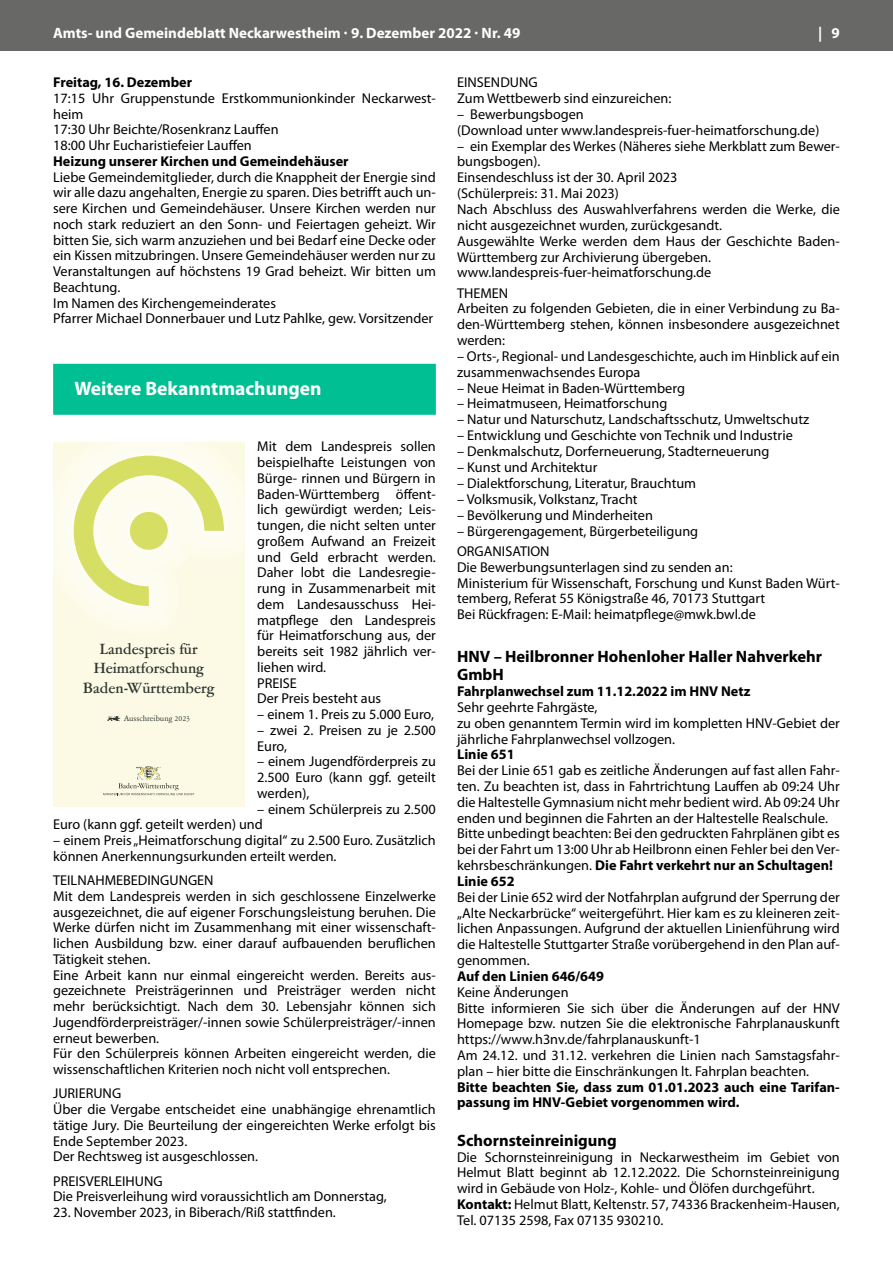
<style>
.page{position:relative;width:893px;height:1263px;background:#fff}
.page>*{position:absolute;margin:0;border:0;box-sizing:border-box;transform-origin:0 0}
.t1{font:700 19.5px "Myriad Pro";color:#fff}
.t2{font:700 16.5px/18px "Myriad Pro";color:#000}
.t3{font:500 16.5px/19.6px "Garamont Amst SBOP";color:#2e3531;text-align:center}
.t4{font:700 15px "Myriad Pro";color:#fff}
.t5{font:14.25px/15.8px "Myriad Pro";color:#000}
.t6{font:700 14.25px/15.8px "Myriad Pro";color:#000}
.t7{font:9px "Garamont Amst SBOP Rom";color:#2e3531}
.s1{font-weight:700}
</style>
<div class="page">
<div style="left:0;top:0;width:893px;height:51px;background:#686867"></div>
<div style="left:53px;top:364px;width:383px;height:51px;background:#00bf93"></div>
<div style="left:53px;top:443px;width:191px;height:363px;background:#fcfae4"></div>
<img style="left:59px;top:443px;width:180px;height:178px">
<svg style="left:74px;top:456px;width:150px;height:150px"></svg>
<img style="left:136px;top:766px;width:25px;height:14px">
<svg style="left:103px;top:783px;width:91px;height:13px"></svg>
<svg style="left:107px;top:716px;width:13px;height:5px"></svg>
<p class="t4" style="left:53px;top:23px;width:469px">Amts- und Gemeindeblatt Neckarwestheim · 9. Dezember 2022 · Nr. 49</p>
<p class="t4" style="left:818px;top:23px;width:23px">| 9</p>
<p class="t6" style="left:53px;top:74px;width:141px">Freitag, 16. Dezember</p>
<p class="t5" style="left:53px;top:90px;width:384px">17:15 Uhr Gruppenstunde Erstkommunionkinder Neckarwest&shy;heim<br>17:30 Uhr Beichte/Rosenkranz Lauffen<br>18:00 Uhr Eucharistiefeier Lauffen</p>
<p class="t6" style="left:53px;top:153px;width:297px">Heizung unserer Kirchen und Gemeindehäuser</p>
<p class="t5" style="left:53px;top:169px;width:384px">Liebe Gemeindemitglieder, durch die Knappheit der Energie sind wir alle dazu angehalten, Energie zu sparen. Dies betrifft auch un&shy;sere Kirchen und Gemeindehäuser. Unsere Kirchen werden nur noch stark reduziert an den Sonn- und Feiertagen geheizt. Wir bitten Sie, sich warm anzuziehen und bei Bedarf eine Decke oder ein Kissen mitzubringen. Unsere Gemeindehäuser werden nur zu Veranstaltungen auf höchstens 19 Grad beheizt. Wir bitten um Beachtung.<br>Im Namen des Kirchengemeinderates<br>Pfarrer Michael Donnerbauer und Lutz Pahlke, gew. Vorsitzender</p>
<p class="t5" style="left:457px;top:74px;width:216px">EINSENDUNG<br>Zum Wettbewerb sind einzureichen:</p>
<p class="t5" style="left:457px;top:106px;width:364px">– Bewerbungsbogen<br>(Download unter www.landespreis-fuer-heimatforschung.de)</p>
<p class="t5" style="left:457px;top:138px;width:384px">– ein Exemplar des Werkes (Näheres siehe Merkblatt zum Bewer&shy;bungsbogen).<br>Einsendeschluss ist der 30. April 2023<br>(Schülerpreis: 31. Mai 2023)<br>Nach Abschluss des Auswahlverfahrens werden die Werke, die nicht ausgezeichnet wurden, zurückgesandt.<br>Ausgewählte Werke werden dem Haus der Geschichte Baden-Württemberg zur Archivierung übergeben. www.landespreis-fuer-heimatforschung.de</p>
<p class="t5" style="left:457px;top:285px;width:384px">THEMEN<br>Arbeiten zu folgenden Gebieten, die in einer Verbindung zu Ba&shy;den-Württemberg stehen, können insbesondere ausgezeichnet werden:</p>
<p class="t5" style="left:457px;top:348px;width:384px">– Orts-, Regional- und Landesgeschichte, auch im Hinblick auf ein zusammenwachsendes Europa</p>
<p class="t5" style="left:457px;top:380px;width:229px">– Neue Heimat in Baden-Württemberg</p>
<p class="t5" style="left:457px;top:396px;width:212px">– Heimatmuseen, Heimatforschung</p>
<p class="t5" style="left:457px;top:411px;width:354px">– Natur und Naturschutz, Landschaftsschutz, Umweltschutz</p>
<p class="t5" style="left:457px;top:427px;width:337px">– Entwicklung und Geschichte von Technik und Industrie</p>
<p class="t5" style="left:457px;top:443px;width:314px">– Denkmalschutz, Dorferneuerung, Stadterneuerung</p>
<p class="t5" style="left:457px;top:459px;width:142px">– Kunst und Architektur</p>
<p class="t5" style="left:457px;top:475px;width:241px">– Dialektforschung, Literatur, Brauchtum</p>
<p class="t5" style="left:457px;top:491px;width:182px">– Volksmusik, Volkstanz, Tracht</p>
<p class="t5" style="left:457px;top:507px;width:197px">– Bevölkerung und Minderheiten</p>
<p class="t5" style="left:457px;top:521px;width:243px;line-height:20.1px">– Bürgerengagement, Bürgerbeteiligung<br>ORGANISATION</p>
<p class="t5" style="left:457px;top:559px;width:384px">Die Bewerbungsunterlagen sind zu senden an:<br>Ministerium für Wissenschaft, Forschung und Kunst Baden Würt&shy;temberg, Referat 55 Königstraße 46, 70173 Stuttgart<br>Bei Rückfragen: E-Mail: heimatpflege@mwk.bwl.de</p>
<p class="t2" style="left:457px;top:647px;width:367px">HNV – Heilbronner Hohenloher Haller Nahverkehr<br>GmbH</p>
<p class="t6" style="left:457px;top:683px;width:295px">Fahrplanwechsel zum 11.12.2022 im HNV Netz</p>
<p class="t5" style="left:457px;top:699px;width:384px">Sehr geehrte Fahrgäste,<br>zu oben genanntem Termin wird im kompletten HNV-Gebiet der jährliche Fahrplanwechsel vollzogen.</p>
<p class="t6" style="left:457px;top:746px;width:59px">Linie 651</p>
<p class="t5" style="left:457px;top:762px;width:384px">Bei der Linie 651 gab es zeitliche Änderungen auf fast allen Fahr&shy;ten. Zu beachten ist, dass in Fahrtrichtung Lauffen ab 09:24 Uhr die Haltestelle Gymnasium nicht mehr bedient wird. Ab 09:24 Uhr enden und beginnen die Fahrten an der Haltestelle Realschule.<br>Bitte unbedingt beachten: Bei den gedruckten Fahrplänen gibt es bei der Fahrt um 13:00 Uhr ab Heilbronn einen Fehler bei den Ver&shy;kehrsbeschränkungen. <span class="s1">Die Fahrt verkehrt nur an Schultagen!<br>Linie 652</span></p>
<p class="t5" style="left:457px;top:889px;width:384px;text-align:justify">Bei der Linie 652 wird der Notfahrplan aufgrund der Sperrung der „Alte Neckarbrücke“ weitergeführt. Hier kam es zu kleineren zeit&shy;lichen Anpassungen. Aufgrund der aktuellen Linienführung wird die Haltestelle Stuttgarter Straße vorübergehend in den Plan auf&shy;genommen.</p>
<p class="t6" style="left:457px;top:967px;width:148px">Auf den Linien 646/649</p>
<p class="t5" style="left:457px;top:984px;width:384px">Keine Änderungen<br>Bitte informieren Sie sich über die Änderungen auf der HNV Homepage bzw. nutzen Sie die elektronische Fahrplanauskunft https://www.h3nv.de/fahrplanauskunft-1<br>Am 24.12. und 31.12. verkehren die Linien nach Samstagsfahr&shy;plan – hier bitte die Einschränkungen lt. Fahrplan beachten.</p>
<p class="t6" style="left:457px;top:1078px;width:384px">Bitte beachten Sie, dass zum 01.01.2023 auch eine Tarifan&shy;passung im HNV-Gebiet vorgenommen wird.</p>
<p class="t2" style="left:457px;top:1130px;width:161px">Schornsteinreinigung</p>
<p class="t5" style="left:457px;top:1149px;width:384px">Die Schornsteinreinigung in Neckarwestheim im Gebiet von Helmut Blatt beginnt ab 12.12.2022. Die Schornsteinreinigung wird in Gebäude von Holz-, Kohle- und Ölöfen durchgeführt.<br><span class="s1">Kontakt:</span> Helmut Blatt, Keltenstr. 57, 74336 Brackenheim-Hausen, Tel. 07135 2598, Fax 07135 930210.</p>
<h1 class="t1" style="left:74px;top:376px;width:249px">Weitere Bekanntmachungen</h1>
<p class="t5" style="left:257px;top:438px;width:180px">Mit dem Landespreis sollen beispielhafte Leistungen von<br>Bürge- rinnen und Bürgern in<br>Baden-Württemberg öffent&shy;lich gewürdigt werden; Leis&shy;tungen, die nicht selten unter großem Aufwand an Freizeit und Geld erbracht werden.<br>Daher lobt die Landesregie&shy;rung in Zusammenarbeit mit dem Landesausschuss Hei&shy;matpflege den Landespreis für Heimatforschung aus, der bereits seit 1982 jährlich ver&shy;liehen wird.<br>PREISE<br>Der Preis besteht aus</p>
<p class="t5" style="left:257px;top:706px;width:178px">– einem 1. Preis zu 5.000 Euro,</p>
<p class="t5" style="left:257px;top:722px;width:180px">– zwei 2. Preisen zu je 2.500<br>Euro,</p>
<p class="t5" style="left:257px;top:753px;width:180px;text-align:justify">– einem Jugendförderpreis zu 2.500 Euro (kann ggf. geteilt werden),</p>
<p class="t5" style="left:53px;top:801px;width:384px;text-indent:204px">– einem Schülerpreis zu 2.500<br>Euro (kann ggf. geteilt werden) und</p>
<p class="t5" style="left:53px;top:832px;width:384px">– einem Preis „Heimatforschung digital“ zu 2.500 Euro. Zusätzlich können Anerkennungsurkunden erteilt werden.</p>
<p class="t5" style="left:53px;top:872px;width:384px">TEILNAHMEBEDINGUNGEN<br>Mit dem Landespreis werden in sich geschlossene Einzelwerke ausgezeichnet, die auf eigener Forschungsleistung beruhen. Die Werke dürfen nicht im Zusammenhang mit einer wissenschaft&shy;lichen Ausbildung bzw. einer darauf aufbauenden beruflichen Tätigkeit stehen.<br>Eine Arbeit kann nur einmal eingereicht werden. Bereits aus&shy;gezeichnete Preisträgerinnen und Preisträger werden nicht mehr berücksichtigt. Nach dem 30. Lebensjahr können sich Jugendförderpreisträger/-innen sowie Schülerpreisträger/-innen erneut bewerben.<br>Für den Schülerpreis können Arbeiten eingereicht werden, die wissenschaftlichen Kriterien noch nicht voll entsprechen.</p>
<p class="t5" style="left:53px;top:1085px;width:384px">JURIERUNG<br>Über die Vergabe entscheidet eine unabhängige ehrenamtlich tätige Jury. Die Beurteilung der eingereichten Werke erfolgt bis Ende September 2023.<br>Der Rechtsweg ist ausgeschlossen.</p>
<p class="t5" style="left:53px;top:1172px;width:335px">PREISVERLEIHUNG<br>Die Preisverleihung wird voraussichtlich am Donnerstag,</p>
<p class="t5" style="left:53px;top:1204px;width:284px">23. November 2023, in Biberach/Riß stattfinden.</p>
<p class="t3" style="left:83px;top:639px;width:133px">Landespreis für<br>Heimatforschung<br>Baden-Württemberg</p>
<p class="t7" style="left:124px;top:714px;width:68px">Ausschreibung 2023</p>
</div>
